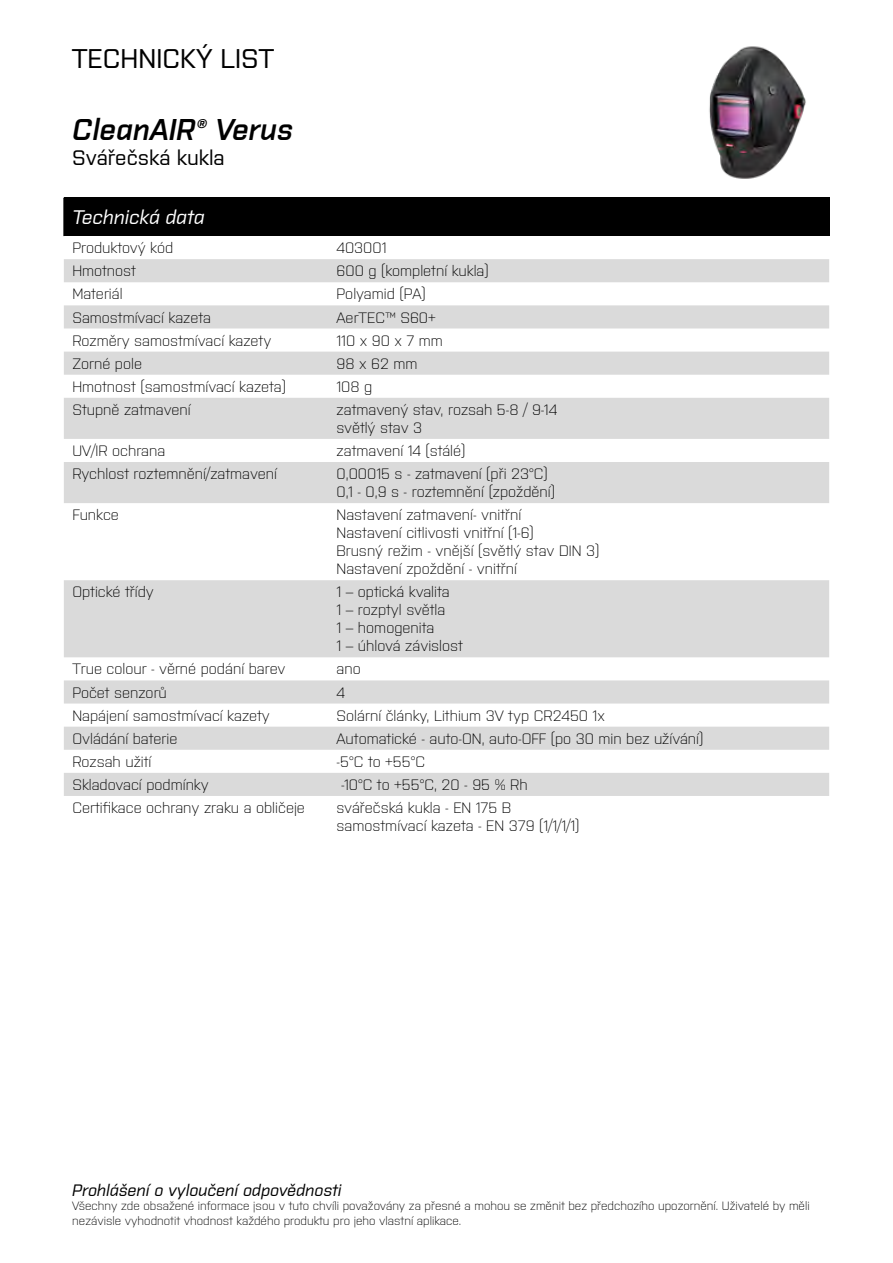
<style>
.page{position:relative;width:893px;height:1263px;background:#fff}
.page>*{position:absolute;margin:0;border:0;box-sizing:border-box;transform-origin:0 0}
.t1{font:italic 600 30px "Purista";color:#000}
.t2{font:500 27px "Purista";color:#000}
.t3{font:500 21px "Purista";color:#000}
.t4{font:italic 500 19.65px "Purista";color:#fff}
.t5{font:italic 500 16.5px "Purista";color:#000}
.t6{font:300 15px/18px "Purista";color:#000}
.t7{font:300 12px/14.4px "Purista";color:#000}
</style>
<div class="page">
<div style="left:64px;top:198px;width:765px;height:38px;background:#000"></div>
<svg style="left:64px;top:259px;width:765px;height:537px;fill:#dadada"></svg>
<img style="left:709px;top:46px;width:97px;height:133px">
<h2 class="t2" style="left:72px;top:39px;width:203px">TECHNICKÝ LIST</h2>
<h1 class="t1" style="left:72px;top:107px;width:223px">CleanAIR® Verus</h1>
<h3 class="t3" style="left:72px;top:142px;width:154px">Svářečská kukla</h3>
<h3 class="t4" style="left:72px;top:203px;width:134px">Technická data</h3>
<p class="t6" style="left:72px;top:238px;width:102px">Produktový kód</p>
<p class="t6" style="left:337px;top:238px;width:51px">403001</p>
<p class="t6" style="left:72px;top:261px;width:65px">Hmotnost</p>
<p class="t6" style="left:337px;top:261px;width:154px">600 g (kompletní kukla)</p>
<p class="t6" style="left:72px;top:284px;width:52px">Materiál</p>
<p class="t6" style="left:337px;top:284px;width:91px">Polyamid (PA)</p>
<p class="t6" style="left:72px;top:307px;width:140px">Samostmívací kazeta</p>
<p class="t6" style="left:337px;top:307px;width:101px">AerTEC™ S60+</p>
<p class="t6" style="left:72px;top:330px;width:200px">Rozměry samostmívací kazety</p>
<p class="t6" style="left:337px;top:330px;width:108px">110 x 90 x 7 mm</p>
<p class="t6" style="left:72px;top:353px;width:71px">Zorné pole</p>
<p class="t6" style="left:337px;top:353px;width:83px">98 x 62 mm</p>
<p class="t6" style="left:72px;top:376px;width:215px">Hmotnost (samostmívací kazeta)</p>
<p class="t6" style="left:337px;top:376px;width:37px">108 g</p>
<p class="t6" style="left:72px;top:399px;width:120px">Stupně zatmavení</p>
<p class="t6" style="left:337px;top:399px;width:222px">zatmavený stav, rozsah 5-8 / 9-14 světlý stav 3</p>
<p class="t6" style="left:72px;top:441px;width:95px">UV/IR ochrana</p>
<p class="t6" style="left:337px;top:441px;width:130px">zatmavení 14 (stálé)</p>
<p class="t6" style="left:72px;top:464px;width:206px">Rychlost roztemnění/zatmavení</p>
<p class="t6" style="left:337px;top:464px;width:220px">0,00015 s - zatmavení (při 23°C)<br>0,1 - 0,9 s - roztemnění (zpoždění)</p>
<p class="t6" style="left:72px;top:505px;width:48px">Funkce</p>
<p class="t6" style="left:337px;top:505px;width:264px">Nastavení zatmavení- vnitřní<br>Nastavení citlivosti vnitřní (1-6)<br>Brusný režim - vnější (světlý stav DIN 3)<br>Nastavení zpoždění - vnitřní</p>
<p class="t6" style="left:72px;top:582px;width:83px">Optické třídy</p>
<p class="t6" style="left:337px;top:582px;width:128px">1 – optická kvalita<br>1 – rozptyl světla<br>1 – homogenita<br>1 – úhlová závislost</p>
<p class="t6" style="left:72px;top:659px;width:215px">True colour - věrné podání barev</p>
<p class="t6" style="left:337px;top:659px;width:26px">ano</p>
<p class="t6" style="left:72px;top:682px;width:96px">Počet senzorů</p>
<p class="t6" style="left:337px;top:682px;width:10px">4</p>
<p class="t6" style="left:72px;top:705px;width:199px">Napájení samostmívací kazety</p>
<p class="t6" style="left:337px;top:705px;width:270px">Solární články, Lithium 3V typ CR2450 1x</p>
<p class="t6" style="left:72px;top:728px;width:107px">Ovládání baterie</p>
<p class="t6" style="left:337px;top:728px;width:368px">Automatické - auto-ON, auto-OFF (po 30 min bez užívání)</p>
<p class="t6" style="left:72px;top:751px;width:81px">Rozsah užití</p>
<p class="t6" style="left:337px;top:751px;width:90px">-5°C to +55°C</p>
<p class="t6" style="left:72px;top:774px;width:138px">Skladovací podmínky</p>
<p class="t6" style="left:341px;top:774px;width:188px">-10°C to +55°C, 20 - 95 % Rh</p>
<p class="t6" style="left:72px;top:798px;width:234px">Certifikace ochrany zraku a obličeje</p>
<p class="t6" style="left:337px;top:798px;width:244px">svářečská kukla - EN 175 B samostmívací kazeta - EN 379 (1/1/1/1)</p>
<p class="t5" style="left:72px;top:1178px;width:271px">Prohlášení o vyloučení odpovědnosti</p>
<p class="t7" style="left:72px;top:1198px;width:739px">Všechny zde obsažené informace jsou v tuto chvíli považovány za přesné a mohou se změnit bez předchozího upozornění. Uživatelé by měli nezávisle vyhodnotit vhodnost každého produktu pro jeho vlastní aplikace.</p>
</div>
